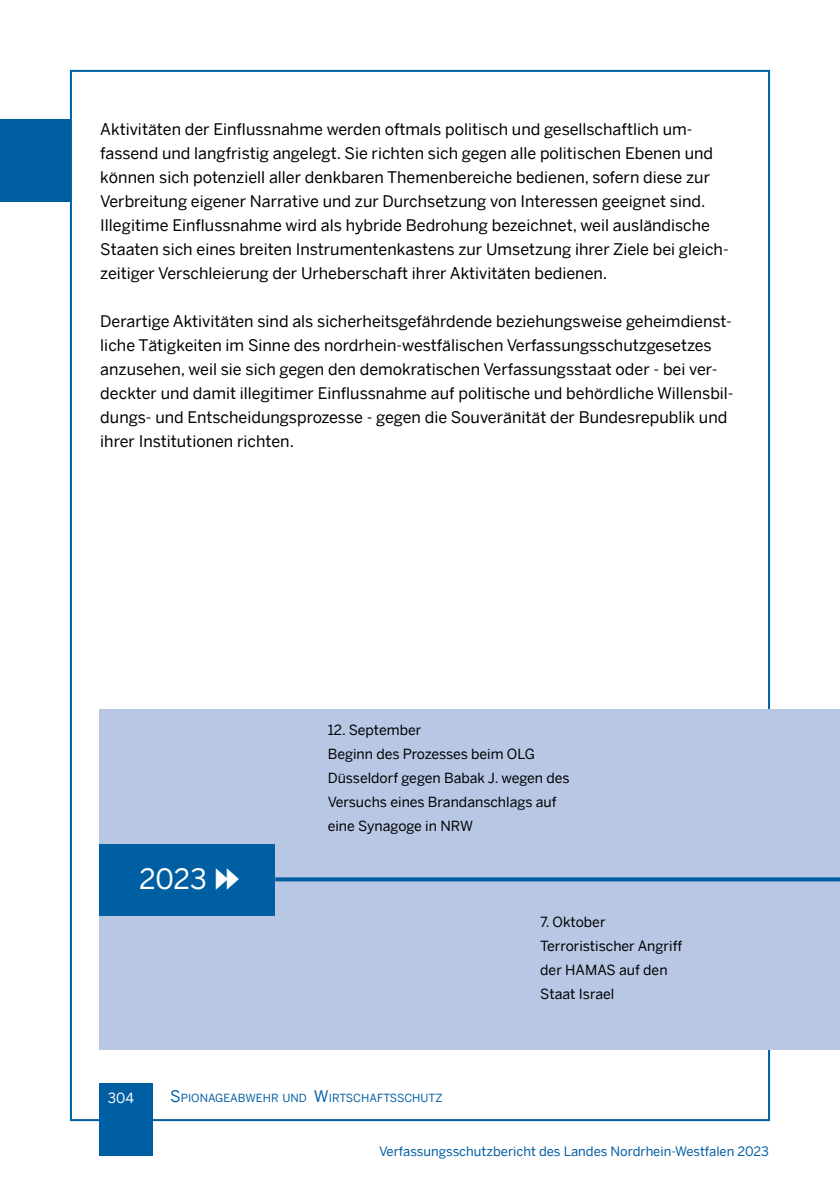
<style>
.page{position:relative;width:840px;height:1191px;background:#fff}
.page>*{position:absolute;margin:0;border:0;box-sizing:border-box;transform-origin:0 0}
.t1{font:28px "Benton Sans";color:#fff}
.t2{font:16px/24px "Benton Sans";color:#000}
.t3{font:14px/24px "Benton Sans";color:#000}
.t4{font:14px "Benton Sans";color:#fff}
.t5{font:13px "Benton Sans";color:#005ea3}
.t6{font:11.2px "Benton Sans";color:#005ea3}
.s1{font-size:16px}
</style>
<div class="page">
<div style="left:99px;top:1083px;width:54px;height:72px;background:#005ea3"></div>
<div style="left:0;top:119px;width:71px;height:82px;background:#005ea3"></div>
<div style="left:99px;top:709px;width:740px;height:340px;background:#b8c7e4"></div>
<div style="left:99px;top:844px;width:176px;height:71px;background:#005ea3"></div>
<svg style="left:275px;top:877px;width:564px;height:4px;background:#1268a9"></svg>
<p class="t2" style="left:100px;top:117px;width:629px">Aktivitäten der Einflussnahme werden oftmals politisch und gesellschaftlich um&shy;fassend und langfristig angelegt. Sie richten sich gegen alle politischen Ebenen und können sich potenziell aller denkbaren Themenbereiche bedienen, sofern diese zur Verbreitung eigener Narrative und zur Durchsetzung von Interessen geeignet sind.<br>Illegitime Einflussnahme wird als hybride Bedrohung bezeichnet, weil ausländische Staaten sich eines breiten Instrumentenkastens zur Umsetzung ihrer Ziele bei gleich&shy;zeitiger Verschleierung der Urheberschaft ihrer Aktivitäten bedienen.</p>
<p class="t2" style="left:100px;top:309px;width:634px">Derartige Aktivitäten sind als sicherheitsgefährdende beziehungsweise geheimdienst&shy;liche Tätigkeiten im Sinne des nordrhein-westfälischen Verfassungsschutzgesetzes anzusehen, weil sie sich gegen den demokratischen Verfassungsstaat oder - bei ver&shy;deckter und damit illegitimer Einflussnahme auf politische und behördliche Willensbil&shy;dungs- und Entscheidungsprozesse - gegen die Souveränität der Bundesrepublik und ihrer Institutionen richten.</p>
<h1 class="t1" style="left:139px;top:862px;width:104px">2023 ⏩</h1>
<p class="t3" style="left:327px;top:718px;width:243px">12. September<br>Beginn des Prozesses beim OLG<br>Düsseldorf gegen Babak J. wegen des<br>Versuchs eines Brandanschlags auf eine Synagoge in NRW</p>
<p class="t3" style="left:540px;top:910px;width:143px">7. Oktober<br>Terroristischer Angriff der HAMAS auf den<br>Staat Israel</p>
<p class="t4" style="left:108px;top:1089px;width:28px">304</p>
<p class="t6" style="left:170px;top:1090px;width:274px"><span class="s1">S</span> PI ONAGEABWEHR UND <span class="s1">W</span>I RTSCHAFTSSCHUTZ</p>
<p class="t5" style="left:379px;top:1143px;width:391px">Verfassungsschutzbericht des Landes Nordrhein-Westfalen 2023</p>
</div>
